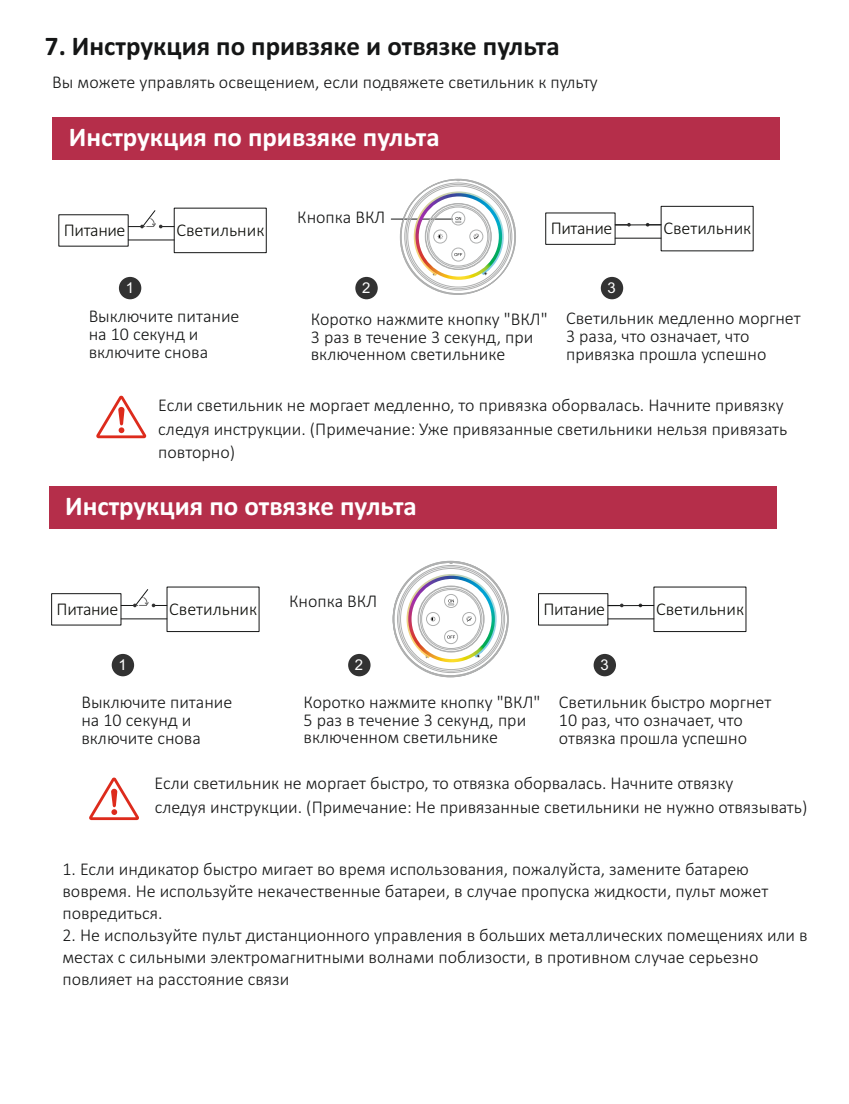
<style>
.page{position:relative;width:849px;height:1104px;background:#fff}
.page>*{position:absolute;margin:0;border:0;box-sizing:border-box;transform-origin:0 0}
.t1{font:700 27px "Calibri";color:#fff}
.t2{font:700 27px "Calibri";color:#151616}
.t3{font:300 18px/18px "Calibri";color:#151616}
.t4{font:300 18px "Calibri";color:#0d0e0a}
.t5{font:300 18px "Calibri";letter-spacing:-.02em;color:#0d0e0a}
.t6{font:15px "Arial";color:#fff}
</style>
<div class="page">
<div style="left:52px;top:117px;width:728px;height:43px;background:#b52e4a"></div>
<svg style="left:96px;top:395px;width:50px;height:43px"></svg>
<div style="left:119px;top:277px;width:22px;height:22px;background:#323232;border-radius:50%"></div>
<div style="left:355px;top:277px;width:23px;height:22px;background:#323232;border-radius:50%"></div>
<div style="left:601px;top:277px;width:22px;height:22px;background:#323232;border-radius:50%"></div>
<svg style="left:89px;top:777px;width:50px;height:43px"></svg>
<div style="left:112px;top:654px;width:22px;height:22px;background:#323232;border-radius:50%"></div>
<div style="left:348px;top:654px;width:23px;height:22px;background:#323232;border-radius:50%"></div>
<div style="left:594px;top:654px;width:22px;height:22px;background:#323232;border-radius:50%"></div>
<hr style="left:121px;top:618px;width:46px;height:1px;background:#151616">
<div style="left:51px;top:593px;width:70px;height:32px;border:1px solid #151616"></div>
<div style="left:167px;top:587px;width:92px;height:45px;border:1px solid #151616"></div>
<svg style="left:121px;top:589px;width:46px;height:18px"></svg>
<hr style="left:391px;top:219px;width:62px;height:1px;background:#151616">
<hr style="left:608px;top:618px;width:46px;height:1px;background:#151616">
<div style="left:538px;top:593px;width:70px;height:32px;border:1px solid #151616"></div>
<div style="left:654px;top:587px;width:92px;height:45px;border:1px solid #151616"></div>
<svg style="left:639px;top:604px;width:15px;height:3px"></svg>
<hr style="left:608px;top:605px;width:46px;height:1px;background:#151616">
<svg style="left:608px;top:604px;width:16px;height:3px"></svg>
<hr style="left:128px;top:239px;width:46px;height:1px;background:#151616">
<div style="left:174px;top:208px;width:93px;height:45px;border:1px solid #151616"></div>
<svg style="left:128px;top:210px;width:46px;height:18px"></svg>
<hr style="left:615px;top:238px;width:46px;height:1px;background:#151616">
<div style="left:545px;top:213px;width:70px;height:32px;border:1px solid #151616"></div>
<div style="left:661px;top:206px;width:93px;height:45px;border:1px solid #151616"></div>
<svg style="left:646px;top:223px;width:15px;height:4px"></svg>
<hr style="left:615px;top:224px;width:46px;height:1px;background:#151616">
<svg style="left:615px;top:223px;width:16px;height:4px"></svg>
<div style="left:49px;top:486px;width:728px;height:43px;background:#b52e4a"></div>
<img style="left:415px;top:276px;width:86px;height:4px">
<img style="left:414px;top:191px;width:90px;height:85px">
<img style="left:408px;top:659px;width:85px;height:3px">
<img style="left:407px;top:574px;width:90px;height:85px">
<h1 class="t2" style="left:45px;top:35px;width:516px">7. Инструкция по привзяке и отвязке пульта</h1>
<p class="t3" style="left:52px;top:74px;width:547px">Вы можете управлять освещением, если подвяжете светильник к пульту</p>
<h1 class="t1" style="left:69px;top:126px;width:373px">Инструкция по привзяке пульта</h1>
<p class="t3" style="left:297px;top:210px;width:90px">Кнопка ВКЛ</p>
<p class="t5" style="left:64px;top:222px;width:63px">Питание</p>
<p class="t4" style="left:177px;top:222px;width:89px">Светильник</p>
<p class="t5" style="left:551px;top:221px;width:63px">Питание</p>
<p class="t4" style="left:663px;top:221px;width:89px">Светильник</p>
<p class="t6" style="left:126px;top:282px;width:10px">1</p>
<p class="t6" style="left:362px;top:282px;width:10px">2</p>
<p class="t6" style="left:608px;top:282px;width:10px">3</p>
<p class="t3" style="left:89px;top:308px;width:152px">Выключите питание на 10 секунд и включите снова</p>
<p class="t3" style="left:311px;top:312px;width:238px">Коротко нажмите кнопку "ВКЛ"<br>3 раз в течение 3 секунд, при включенном светильнике</p>
<p class="t3" style="left:566px;top:311px;width:236px">Светильник медленно моргнет<br>3 раза, что означает, что привязка прошла успешно</p>
<p class="t3" style="left:158px;top:394px;width:631px;line-height:24px">Если светильник не моргает медленно, то привязка оборвалась. Начните привязку следуя инструкции. (Примечание: Уже привязанные светильники нельзя привязать</p>
<p class="t3" style="left:158px;top:445px;width:78px">повторно)</p>
<h1 class="t1" style="left:65px;top:495px;width:353px">Инструкция по отвязке пульта</h1>
<p class="t5" style="left:57px;top:601px;width:63px">Питание</p>
<p class="t4" style="left:169px;top:601px;width:89px">Светильник</p>
<p class="t3" style="left:289px;top:593px;width:90px">Кнопка ВКЛ</p>
<p class="t5" style="left:544px;top:601px;width:63px">Питание</p>
<p class="t4" style="left:656px;top:601px;width:89px">Светильник</p>
<p class="t6" style="left:119px;top:659px;width:10px">1</p>
<p class="t6" style="left:355px;top:659px;width:10px">2</p>
<p class="t6" style="left:600px;top:659px;width:10px">3</p>
<p class="t3" style="left:81px;top:694px;width:152px">Выключите питание на 10 секунд и включите снова</p>
<p class="t3" style="left:304px;top:694px;width:238px">Коротко нажмите кнопку "ВКЛ"<br>5 раз в течение 3 секунд, при</p>
<p class="t3" style="left:559px;top:694px;width:214px">Светильник быстро моргнет<br>10 раз, что означает, что отвязка прошла успешно</p>
<p class="t3" style="left:304px;top:729px;width:196px">включенном светильнике</p>
<p class="t3" style="left:155px;top:772px;width:654px;line-height:24px">Если светильник не моргает быстро, то отвязка оборвалась. Начните отвязку<br>следуя инструкции. (Примечание: Не привязанные светильники не нужно отвязывать)</p>
<p class="t3" style="left:62px;top:860px;width:707px;line-height:21.9px">1. Если индикатор быстро мигает во время использования, пожалуйста, замените батарею вовремя. Не используйте некачественные батареи, в случае пропуска жидкости, пульт может повредиться.</p>
<p class="t3" style="left:62px;top:926px;width:747px;line-height:21.9px">2. Не используйте пульт дистанционного управления в больших металлических помещениях или в местах с сильными электромагнитными волнами поблизости, в противном случае серьезно повлияет на расстояние связи</p>
</div>
